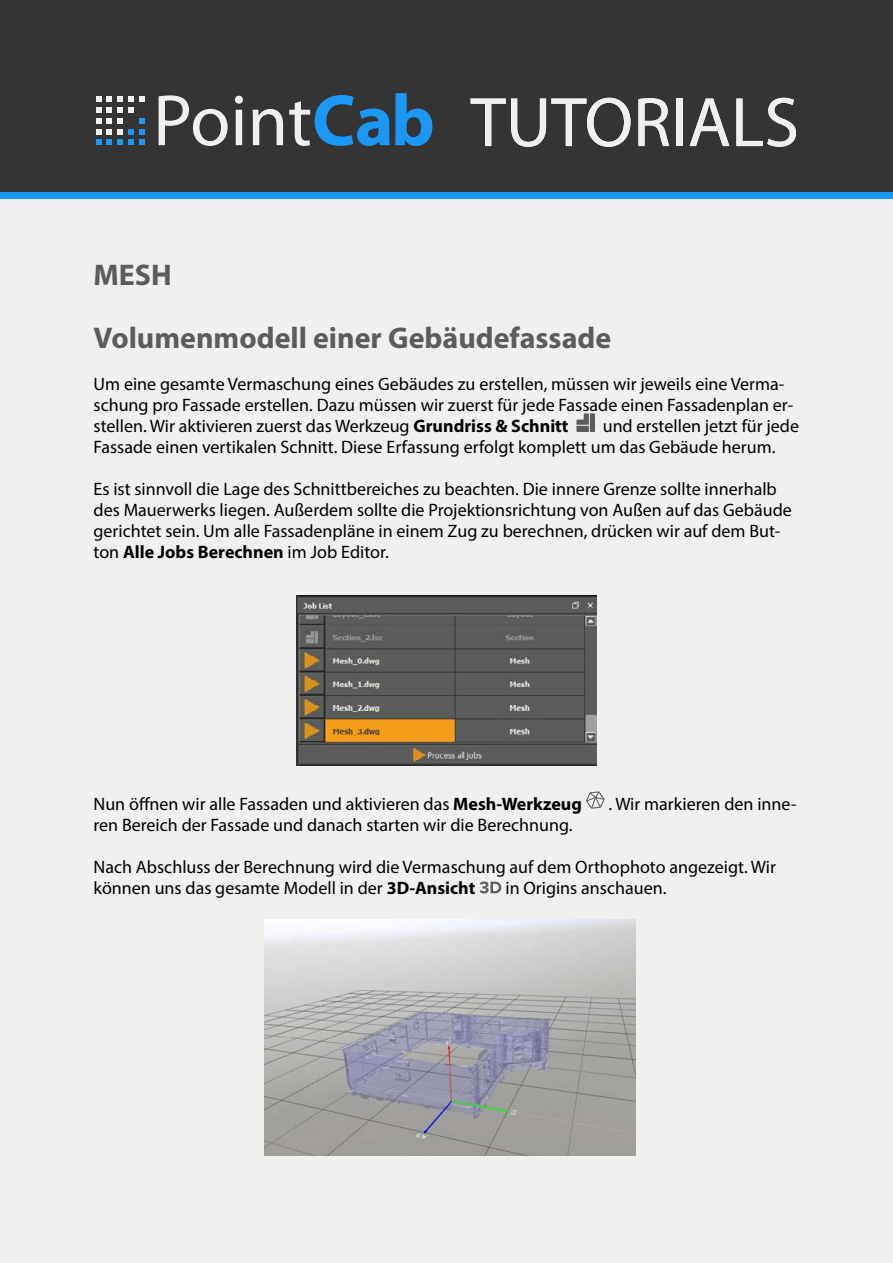
<style>
.page{position:relative;width:893px;height:1263px;background:#fff}
.page>*{position:absolute;margin:0;border:0;box-sizing:border-box;transform-origin:0 0}
.t1{font:70.5px "Myriad Pro";color:#f0f0ef}
.t2{font:700 30px/63px "Myriad Pro";color:#5d5c5b}
.t3{font:18px/21px "Myriad Pro";color:#000}
.s1{font-weight:700}
</style>
<div class="page">
<div style="left:0;top:191px;width:893px;height:9px;background:#1b97f5"></div>
<div style="left:0;top:0;width:893px;height:191px;background:#343434"></div>
<svg style="left:159px;top:95px;width:69px;height:50px"></svg>
<svg style="left:235px;top:96px;width:8px;height:49px"></svg>
<svg style="left:253px;top:109px;width:30px;height:36px"></svg>
<svg style="left:289px;top:94px;width:143px;height:51px"></svg>
<svg style="left:107px;top:96px;width:38px;height:49px"></svg>
<svg style="left:96px;top:96px;width:5px;height:49px"></svg>
<div style="left:0;top:200px;width:893px;height:1063px;background:#f0f0ef"></div>
<svg style="left:576px;top:413px;width:19px;height:19px"></svg>
<svg style="left:586px;top:791px;width:19px;height:18px"></svg>
<svg style="left:479px;top:881px;width:22px;height:12px"></svg>
<img style="left:296px;top:595px;width:301px;height:170px">
<img style="left:264px;top:919px;width:372px;height:236px">
<h1 class="t1" style="left:471px;top:79px;width:330px">TUTORIALS</h1>
<h2 class="t2" style="left:94px;top:242px;width:519px">MESH<br>Volumenmodell einer Gebäudefassade</h2>
<p class="t3" style="left:94px;top:373px;width:701px">Um eine gesamte Vermaschung eines Gebäudes zu erstellen, müssen wir jeweils eine Verma&shy;schung pro Fassade erstellen. Dazu müssen wir zuerst für jede Fassade einen Fassadenplan er&shy;stellen. Wir aktivieren zuerst das Werkzeug <span class="s1">Grundriss &amp; Schnitt</span></p>
<p class="t3" style="left:94px;top:415px;width:707px;text-indent:509px">und erstellen jetzt für jede<br>Fassade einen vertikalen Schnitt. Diese Erfassung erfolgt komplett um das Gebäude herum.</p>
<p class="t3" style="left:94px;top:478px;width:700px">Es ist sinnvoll die Lage des Schnittbereiches zu beachten. Die innere Grenze sollte innerhalb des Mauerwerks liegen. Außerdem sollte die Projektionsrichtung von Außen auf das Gebäude gerichtet sein. Um alle Fassadenpläne in einem Zug zu berechnen, drücken wir auf dem But&shy;ton <span class="s1">Alle Jobs Berechnen</span> im Job Editor.</p>
<p class="t3" style="left:94px;top:793px;width:490px">Nun öffnen wir alle Fassaden und aktivieren das <span class="s1">Mesh-Werkzeug</span></p>
<p class="t3" style="left:608px;top:793px;width:190px">. Wir markieren den inne-</p>
<p class="t3" style="left:94px;top:814px;width:480px">ren Bereich der Fassade und danach starten wir die Berechnung.</p>
<p class="t3" style="left:94px;top:856px;width:684px">Nach Abschluss der Berechnung wird die Vermaschung auf dem Orthophoto angezeigt. Wir können uns das gesamte Modell in der <span class="s1">3D-Ansicht</span></p>
<p class="t3" style="left:505px;top:877px;width:162px">in Origins anschauen.</p>
</div>
